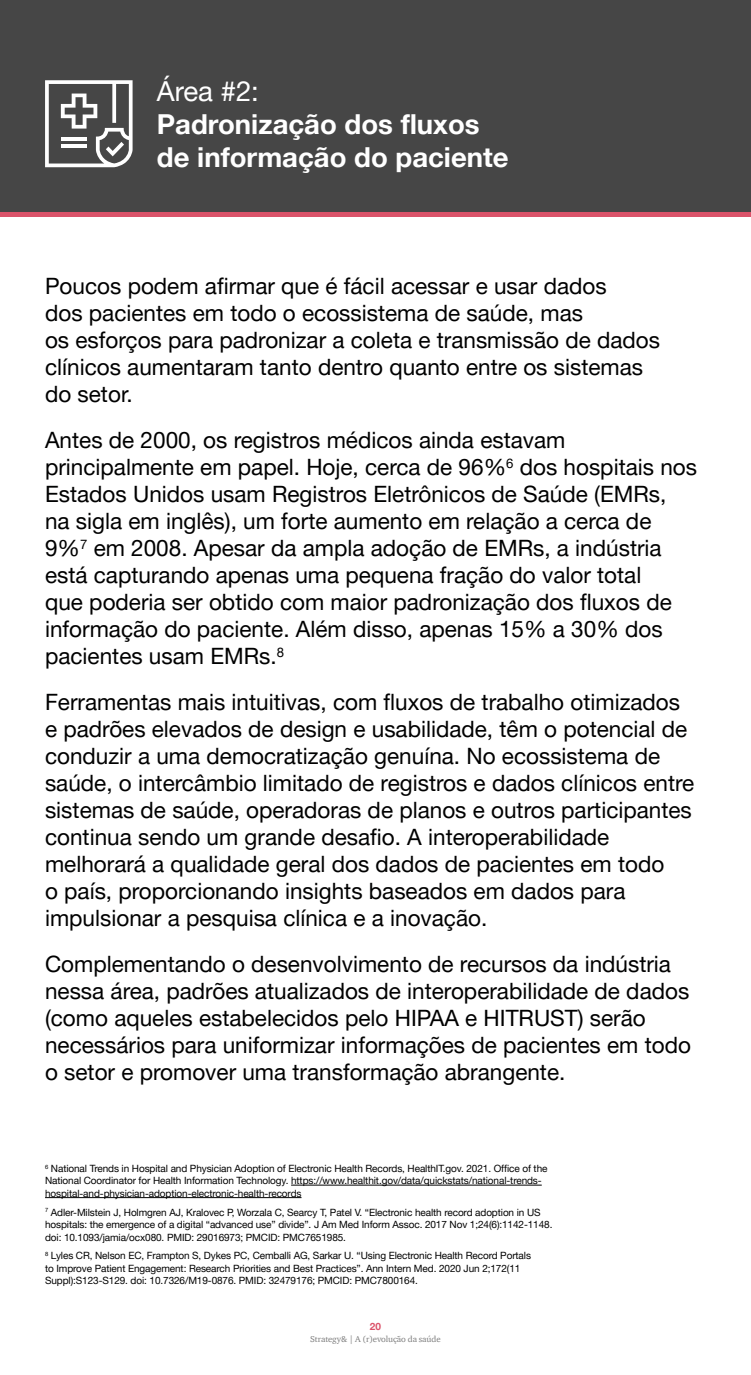
<style>
.page{position:relative;width:751px;height:1375px;background:#fff}
.page>*{position:absolute;margin:0;border:0;box-sizing:border-box;transform-origin:0 0}
.t1{font:700 27.5px/33px "Helvetica Neue LT Pro";color:#fff}
.t2{font:27.5px "Helvetica Neue LT Pro";color:#fff}
.t3{font:22.5px/27px "Helvetica Neue LT Pro";color:#000101}
.t4{font:10px/12.5px "Helvetica Neue LT Pro";letter-spacing:-.01em;color:#000}
.t5{font:700 10px "Helvetica Neue LT Pro";color:#db536a}
.t6{font:8.75px "ITC Charter Com";letter-spacing:-.01em;color:#7d7d7d}
</style>
<div class="page">
<div style="left:0;top:0;width:750px;height:213px;background:#464646"></div>
<hr style="left:291px;top:1185px;width:250px;height:1px;background:#000">
<hr style="left:45px;top:1197px;width:256px;height:1px;background:#000">
<hr style="left:0;top:213px;width:750px;height:4px;background:#db536a">
<svg style="left:45px;top:80px;width:87px;height:87px"></svg>
<p class="t2" style="left:157px;top:74px;width:103px">Área #2:</p>
<p class="t1" style="left:157px;top:107px;width:353px">Padronização dos fluxos de informação do paciente</p>
<p class="t3" style="left:45px;top:272px;width:616px">Poucos podem afirmar que é fácil acessar e usar dados<br>dos pacientes em todo o ecossistema de saúde, mas<br>os esforços para padronizar a coleta e transmissão de dados clínicos aumentaram tanto dentro quanto entre os sistemas do setor.</p>
<p class="t3" style="left:45px;top:426px;width:653px">Antes de 2000, os registros médicos ainda estavam principalmente em papel. Hoje, cerca de 96%<sup>6</sup> dos hospitais nos Estados Unidos usam Registros Eletrônicos de Saúde (EMRs,<br>na sigla em inglês), um forte aumento em relação a cerca de 9%<sup>7</sup> em 2008. Apesar da ampla adoção de EMRs, a indústria está capturando apenas uma pequena fração do valor total<br>que poderia ser obtido com maior padronização dos fluxos de informação do paciente. Além disso, apenas 15% a 30% dos pacientes usam EMRs.<sup>8</sup></p>
<p class="t3" style="left:45px;top:688px;width:650px">Ferramentas mais intuitivas, com fluxos de trabalho otimizados e padrões elevados de design e usabilidade, têm o potencial de conduzir a uma democratização genuína. No ecossistema de saúde, o intercâmbio limitado de registros e dados clínicos entre sistemas de saúde, operadoras de planos e outros participantes continua sendo um grande desafio. A interoperabilidade melhorará a qualidade geral dos dados de pacientes em todo<br>o país, proporcionando insights baseados em dados para impulsionar a pesquisa clínica e a inovação.</p>
<p class="t3" style="left:45px;top:950px;width:647px">Complementando o desenvolvimento de recursos da indústria nessa área, padrões atualizados de interoperabilidade de dados (como aqueles estabelecidos pelo HIPAA e HITRUST) serão necessários para uniformizar informações de pacientes em todo o setor e promover uma transformação abrangente.</p>
<p class="t4" style="left:45px;top:1162px;width:503px"><sup>6</sup> National Trends in Hospital and Physician Adoption of Electronic Health Records, HealthIT.gov. 2021. Office of the<br>National Coordinator for Health Information Technology. https://www.healthit.gov/data/quickstats/national-trends&shy;hospital-and-physician-adoption-electronic-health-records</p>
<p class="t4" style="left:45px;top:1206px;width:508px"><sup>7</sup> Adler-Milstein J, Holmgren AJ, Kralovec P, Worzala C, Searcy T, Patel V. “Electronic health record adoption in US hospitals: the emergence of a digital “advanced use” divide”. J Am Med Inform Assoc. 2017 Nov 1;24(6):1142-1148. doi: 10.1093/jamia/ocx080. PMID: 29016973; PMCID: PMC7651985.</p>
<p class="t4" style="left:45px;top:1249px;width:487px"><sup>8</sup> Lyles CR, Nelson EC, Frampton S, Dykes PC, Cemballi AG, Sarkar U. “Using Electronic Health Record Portals to Improve Patient Engagement: Research Priorities and Best Practices”. Ann Intern Med. 2020 Jun 2;172(11<br>Suppl):S123-S129. doi: 10.7326/M19-0876. PMID: 32479176; PMCID: PMC7800164.</p>
<p class="t5" style="left:369px;top:1320px;width:13px">20</p>
<p class="t6" style="left:310px;top:1334px;width:132px">Strategy&amp; | A (r)evolução da saúde</p>
</div>
